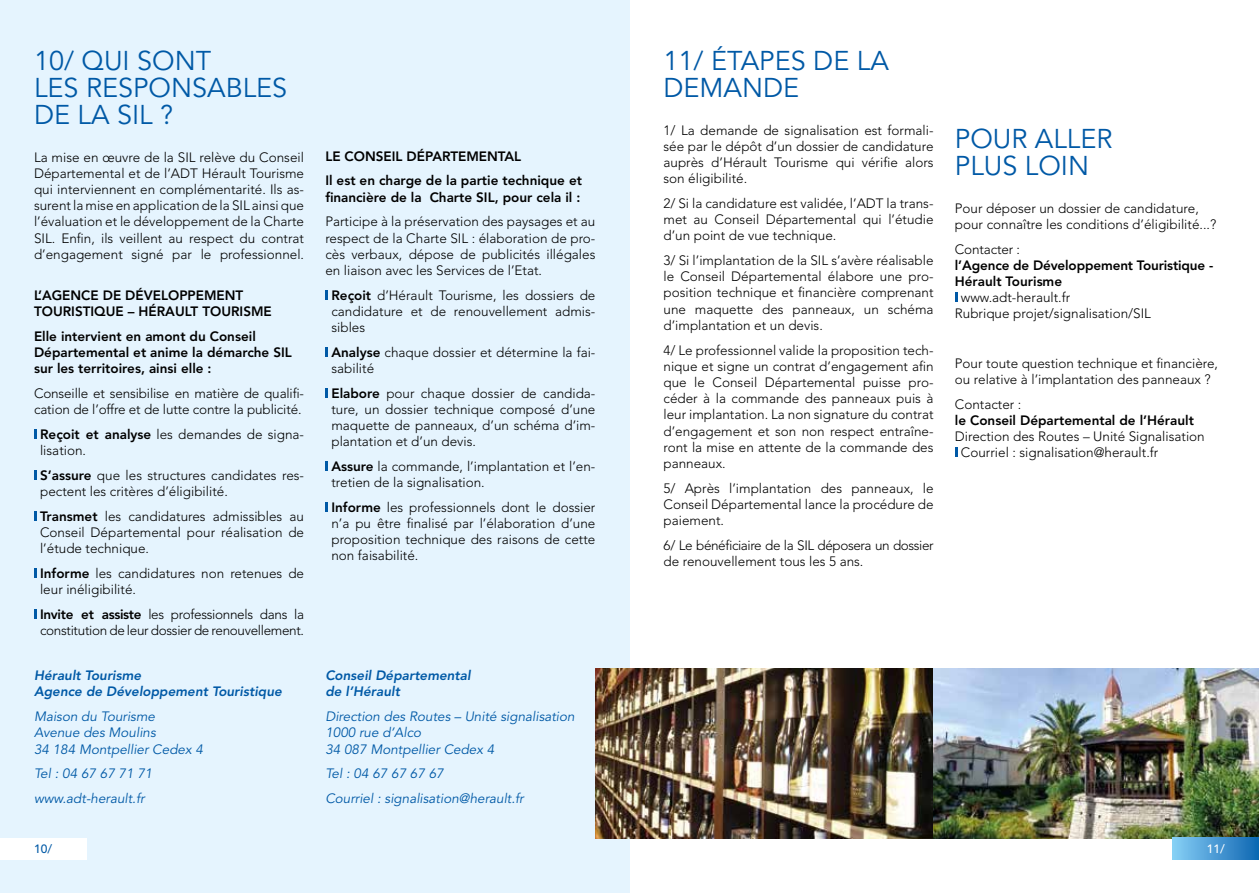
<style>
.page{position:relative;width:1259px;height:893px;background:#fff}
.page>*{position:absolute;margin:0;border:0;box-sizing:border-box;transform-origin:0 0}
.Titre{font:27px/27px "Avenir";color:#0059a6}
.Texte{font:300 13.5px/16.2px "Avenir";color:#000;text-align:justify}
.Texte_gras{font:800 13.5px/16.2px "Avenir";color:#000}
.Texte-2{font:italic 13.5px/16.2px "Avenir";color:#0059a6}
.Texte-3{font:800 13.5px "Avenir";color:#000}
.Texte-4{font:300 13.5px/16.2px "Avenir";letter-spacing:-.025em;color:#000}
.Texte_gras-2{font:italic 800 13.5px/16.2px "Avenir";color:#0059a6}
.Texte-5{font:300 13.5px/16.2px "Avenir";letter-spacing:-.03em;color:#000}
.t1{font:500 12px "Avenir";color:#0059a6}
.t2{font:500 12px "Avenir";color:#fff}
.s1{font-weight:800}
</style>
<div class="page">
<div style="left:0;top:0;width:629px;height:893px;background:#e5f4fe"></div>
<svg style="left:325px;top:290px;width:3px;height:10px"></svg>
<svg style="left:325px;top:347px;width:3px;height:10px"></svg>
<svg style="left:325px;top:388px;width:3px;height:10px"></svg>
<svg style="left:325px;top:461px;width:3px;height:10px"></svg>
<svg style="left:325px;top:502px;width:3px;height:10px"></svg>
<svg style="left:34px;top:429px;width:3px;height:10px"></svg>
<svg style="left:34px;top:470px;width:3px;height:10px"></svg>
<svg style="left:34px;top:511px;width:3px;height:9px"></svg>
<svg style="left:34px;top:568px;width:3px;height:10px"></svg>
<svg style="left:34px;top:609px;width:3px;height:9px"></svg>
<svg style="left:955px;top:292px;width:2px;height:10px"></svg>
<svg style="left:955px;top:447px;width:2px;height:10px"></svg>
<img style="left:595px;top:669px;width:664px;height:169px">
<div style="left:0;top:838px;width:87px;height:21px;background:#fff"></div>
<div style="left:1172px;top:838px;width:87px;height:21px;background:linear-gradient(to right,#88d0f7,#0d66b2)"></div>
<p class="Titre" style="left:34px;top:48px;width:255px">10/ QUI SONT<br>LES RESPONSABLES<br>DE LA SIL ?</p>
<p class="Texte" style="left:34px;top:149px;width:272px">La mise en œuvre de la SIL relève du Conseil Départemental et de l’ADT Hérault Tourisme qui interviennent en complémentarité. Ils as&shy;surent la mise en application de la SIL ainsi que l’évaluation et le développement de la Charte SIL. Enfin, ils veillent au respect du contrat d’engagement signé par le professionnel.</p>
<p class="Texte_gras" style="left:34px;top:287px;width:239px">L’AGENCE DE DÉVELOPPEMENT<br>TOURISTIQUE – HÉRAULT TOURISME</p>
<p class="Texte_gras" style="left:34px;top:328px;width:259px">Elle intervient en amont du Conseil<br>Départemental et anime la démarche SIL sur les territoires, ainsi elle :</p>
<p class="Texte" style="left:34px;top:385px;width:271px">Conseille et sensibilise en matière de qualifi&shy;cation de l’offre et de lutte contre la publicité.</p>
<p class="Texte" style="left:40px;top:426px;width:265px"><span class="s1">Reçoit et analyse</span> les demandes de signa&shy;lisation.</p>
<p class="Texte" style="left:40px;top:467px;width:265px"><span class="s1">S’assure</span> que les structures candidates res&shy;pectent les critères d’éligibilité.</p>
<p class="Texte" style="left:40px;top:508px;width:265px"><span class="s1">Transmet</span> les candidatures admissibles au Conseil Départemental pour réalisation de l’étude technique.</p>
<p class="Texte" style="left:40px;top:565px;width:265px"><span class="s1">Informe</span> les candidatures non retenues de leur inéligibilité.</p>
<p class="Texte-4" style="left:40px;top:606px;width:265px"><span class="s1">Invite et assiste</span> les professionnels dans la constitution de leur dossier de renouvellement.</p>
<p class="Texte_gras-2" style="left:34px;top:667px;width:249px">Hérault Tourisme<br>Agence de Développement Touristique</p>
<p class="Texte-2" style="left:34px;top:709px;width:170px">Maison du Tourisme<br>Avenue des Moulins<br>34 184 Montpellier Cedex 4</p>
<p class="Texte-2" style="left:34px;top:766px;width:120px">Tel : 04 67 67 71 71</p>
<p class="Texte-2" style="left:34px;top:791px;width:112px">www.adt-herault.fr</p>
<p class="Texte_gras" style="left:325px;top:148px;width:197px">LE CONSEIL DÉPARTEMENTAL</p>
<p class="Texte_gras" style="left:325px;top:173px;width:258px">Il est en charge de la partie technique et financière de la Charte SIL, pour cela il :</p>
<p class="Texte" style="left:325px;top:214px;width:272px">Participe à la préservation des paysages et au respect de la Charte SIL : élaboration de pro&shy;cès verbaux, dépose de publicités illégales en liaison avec les Services de l’Etat.</p>
<p class="Texte" style="left:331px;top:287px;width:265px"><span class="s1">Reçoit</span> d’Hérault Tourisme, les dossiers de candidature et de renouvellement admis&shy;sibles</p>
<p class="Texte" style="left:331px;top:344px;width:265px"><span class="s1">Analyse</span> chaque dossier et détermine la fai&shy;sabilité</p>
<p class="Texte" style="left:331px;top:385px;width:265px"><span class="s1">Elabore</span> pour chaque dossier de candida&shy;ture, un dossier technique composé d’une maquette de panneaux, d’un schéma d’im&shy;plantation et d’un devis.</p>
<p class="Texte" style="left:331px;top:458px;width:265px"><span class="s1">Assure</span> la commande, l’implantation et l’en&shy;tretien de la signalisation.</p>
<p class="Texte" style="left:331px;top:499px;width:265px"><span class="s1">Informe</span> les professionnels dont le dossier n’a pu être finalisé par l’élaboration d’une proposition technique des raisons de cette non faisabilité.</p>
<p class="Texte_gras-2" style="left:325px;top:667px;width:147px">Conseil Départemental de l’Hérault</p>
<p class="Texte-2" style="left:325px;top:709px;width:251px">Direction des Routes – Unité signalisation<br>1000 rue d’Alco<br>34 087 Montpellier Cedex 4</p>
<p class="Texte-2" style="left:325px;top:766px;width:120px">Tel : 04 67 67 67 67</p>
<p class="Texte-2" style="left:325px;top:791px;width:200px">Courriel : signalisation@herault.fr</p>
<p class="Titre" style="left:663px;top:48px;width:227px">11/ ÉTAPES DE LA<br>DEMANDE</p>
<p class="Texte" style="left:663px;top:122px;width:272px">1/ La demande de signalisation est formali&shy;sée par le dépôt d’un dossier de candidature auprès d’Hérault Tourisme qui vérifie alors son éligibilité.</p>
<p class="Texte" style="left:663px;top:195px;width:272px">2/ Si la candidature est validée, l’ADT la trans&shy;met au Conseil Départemental qui l’étudie d’un point de vue technique.</p>
<p class="Texte" style="left:663px;top:252px;width:272px">3/ Si l’implantation de la SIL s’avère réalisable le Conseil Départemental élabore une pro&shy;position technique et financière comprenant une maquette des panneaux, un schéma d’implantation et un devis.</p>
<p class="Texte" style="left:663px;top:342px;width:272px">4/ Le professionnel valide la proposition tech&shy;nique et signe un contrat d’engagement afin que le Conseil Départemental puisse pro&shy;céder à la commande des panneaux puis à leur implantation. La non signature du contrat d’engagement et son non respect entraîne&shy;ront la mise en attente de la commande des panneaux.</p>
<p class="Texte" style="left:663px;top:480px;width:272px">5/ Après l’implantation des panneaux, le Conseil Départemental lance la procédure de paiement.</p>
<p class="Texte-5" style="left:663px;top:537px;width:272px">6/ Le bénéficiaire de la SIL déposera un dossier de renouvellement tous les 5 ans.</p>
<p class="Titre" style="left:955px;top:126px;width:159px">POUR ALLER<br>PLUS LOIN</p>
<p class="Texte" style="left:955px;top:200px;width:263px">Pour déposer un dossier de candidature, pour connaître les conditions d’éligibilité...?</p>
<p class="Texte" style="left:955px;top:241px;width:67px">Contacter :</p>
<p class="Texte-3" style="left:955px;top:257px;width:260px">l’Agence de Développement Touristique -</p>
<p class="Texte-3" style="left:955px;top:273px;width:109px">Hérault Tourisme</p>
<p class="Texte" style="left:961px;top:289px;width:111px">www.adt-herault.fr</p>
<p class="Texte" style="left:955px;top:306px;width:198px">Rubrique projet/signalisation/SIL</p>
<p class="Texte" style="left:955px;top:355px;width:265px">Pour toute question technique et financière, ou relative à l’implantation des panneaux ?</p>
<p class="Texte" style="left:955px;top:396px;width:68px">Contacter :</p>
<p class="Texte-3" style="left:955px;top:412px;width:241px">le Conseil Départemental de l’Hérault</p>
<p class="Texte" style="left:955px;top:428px;width:251px">Direction des Routes – Unité Signalisation</p>
<p class="Texte" style="left:961px;top:444px;width:199px">Courriel : signalisation@herault.fr</p>
<p class="t1" style="left:34px;top:842px;width:20px">10/</p>
<p class="t2" style="left:1207px;top:842px;width:20px">11/</p>
</div>
